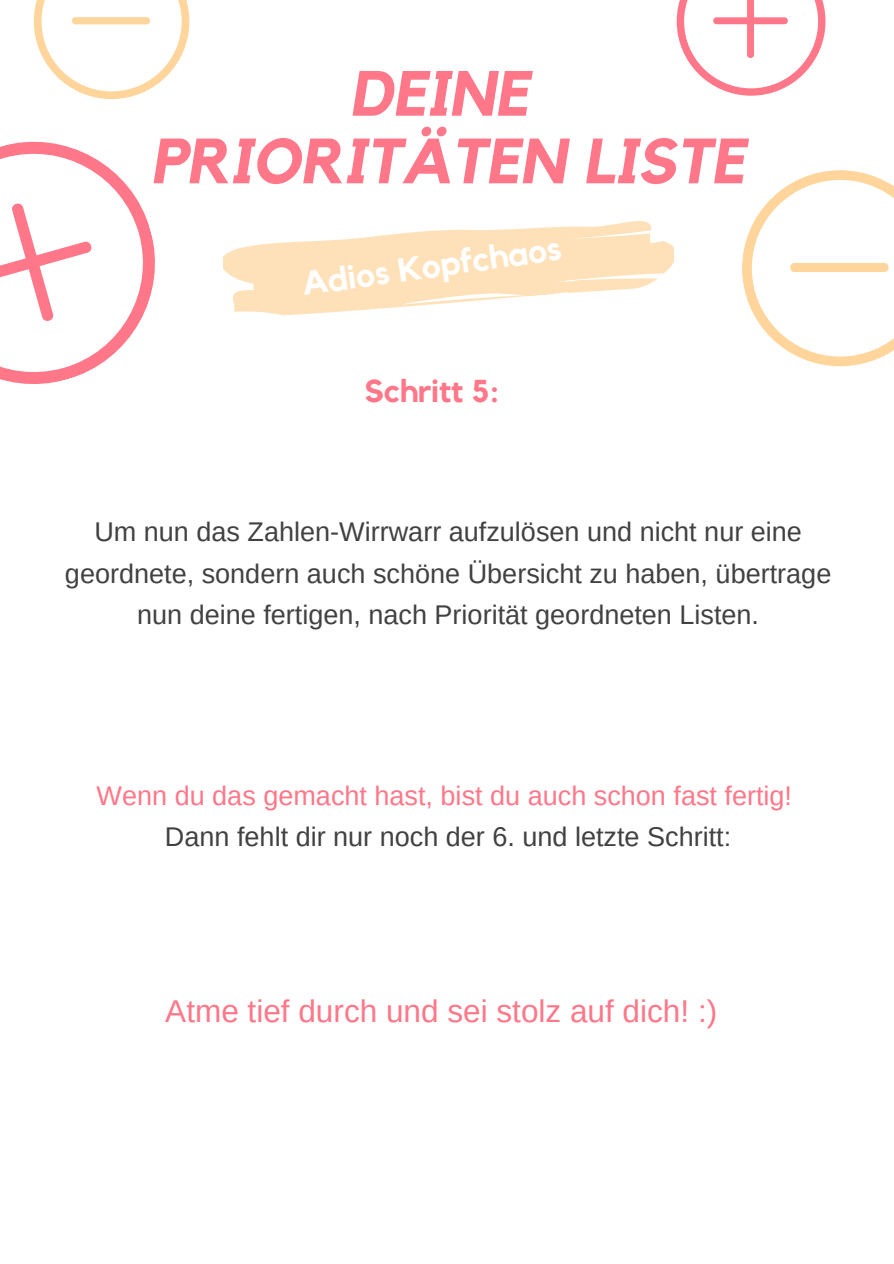
<style>
.page{position:relative;width:894px;height:1264px;background:#fff}
.page>*{position:absolute;margin:0;border:0;box-sizing:border-box;transform-origin:0 0}
.t1{font:italic 700 63px "Kollektif";color:#f78}
.t2{font:700 33.15px "Kollektif";color:#fff}
.t3{font:31.5px "Arimo";color:#f78}
.t4{font:700 31.5px "Kollektif";color:#f78}
.t5{font:27px/41.7px "Arimo";color:#424141;text-align:center}
.t6{font:27px "Arimo";color:#f78}
</style>
<div class="page">
<svg style="left:223px;top:221px;width:450px;height:94px"></svg>
<svg style="left:34px;top:0;width:155px;height:99px"></svg>
<svg style="left:676px;top:0;width:149px;height:96px"></svg>
<svg style="left:0;top:141px;width:155px;height:243px"></svg>
<svg style="left:0;top:200px;width:94px;height:124px"></svg>
<svg style="left:742px;top:170px;width:151px;height:196px"></svg>
<p class="t1" style="left:349px;top:65px;width:181px">DEINE</p>
<p class="t1" style="left:151px;top:132px;width:595px">PRIORITÄTEN LISTE</p>
<p class="t2" style="left:300px;top:269px;width:263px;rotate:-8deg">Adios Kopfchaos</p>
<p class="t4" style="left:364px;top:376px;width:136px">Schritt 5:</p>
<p class="t5" style="left:65px;top:511px;width:767px">Um nun das Zahlen-Wirrwarr aufzulösen und nicht nur eine geordnete, sondern auch schöne Übersicht zu haben, übertrage nun deine fertigen, nach Priorität geordneten Listen.</p>
<p class="t6" style="left:97px;top:780px;width:696px">Wenn du das gemacht hast, bist du auch schon fast fertig!</p>
<p class="t5" style="left:165px;top:816px;width:567px">Dann fehlt dir nur noch der 6. und letzte Schritt:</p>
<p class="t3" style="left:165px;top:993px;width:553px">Atme tief durch und sei stolz auf dich! :)</p>
</div>
